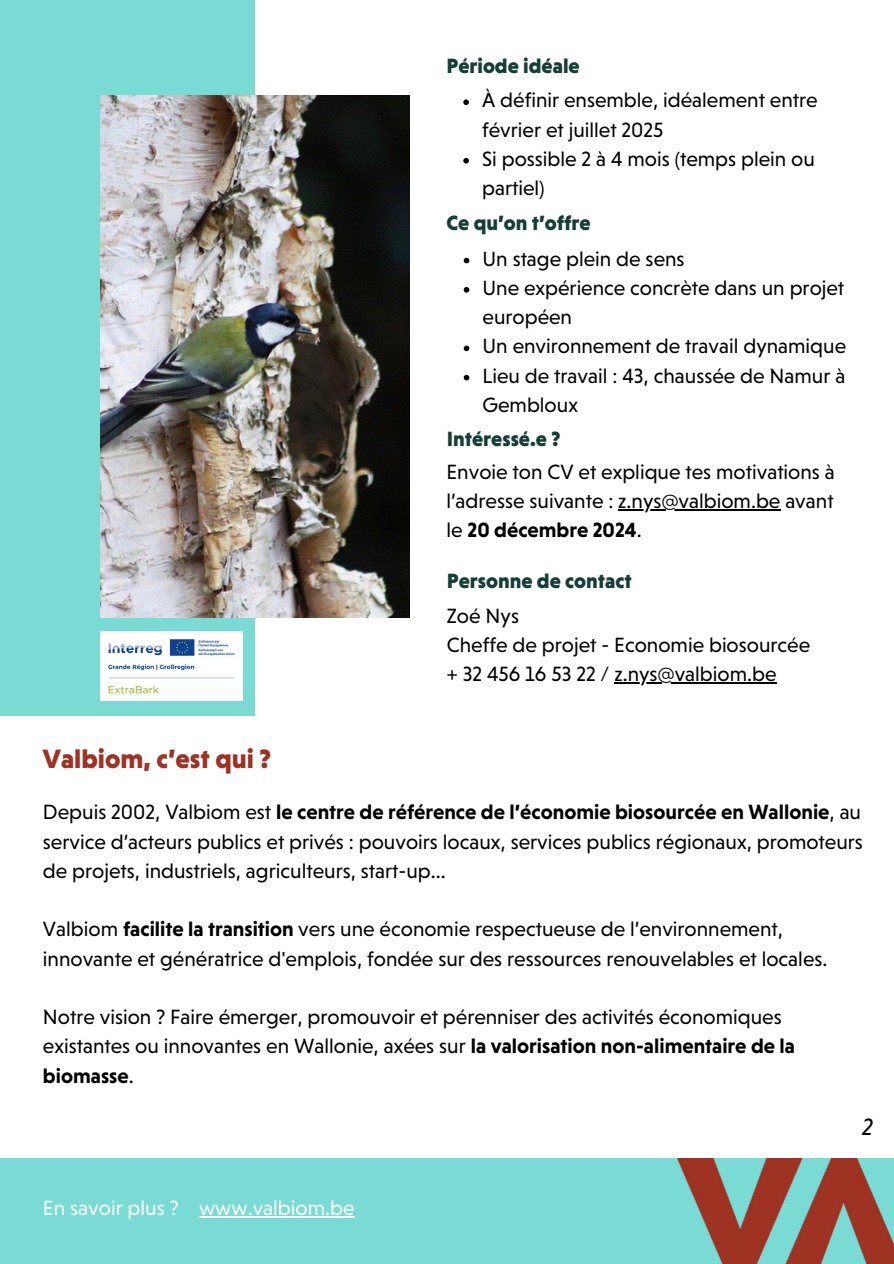
<style>
.page{position:relative;width:894px;height:1264px;background:#fff}
.page>*{position:absolute;margin:0;border:0;box-sizing:border-box;transform-origin:0 0}
.t1{font:900 27px "Niveau Grotesk";color:#9e3223}
.t2{font:italic 24px "Niveau Grotesk";color:#000}
.t3{font:21px/29.2px "Niveau Grotesk";color:#000}
.t4{font:900 21px "Niveau Grotesk";color:#153e35}
.t5{font:21px "Niveau Grotesk";color:#fff}
.t6{font:700 21px "Niveau Grotesk";color:#000}
.s1{font-weight:400}
.s2{font-weight:700}
</style>
<div class="page">
<div style="left:0;top:0;width:255px;height:715px;background:#79dbd4"></div>
<img style="left:100px;top:95px;width:309px;height:522px">
<div style="left:0;top:1158px;width:893px;height:105px;background:#79dbd4"></div>
<img style="left:677px;top:1158px;width:216px;height:105px">
<img style="left:100px;top:631px;width:142px;height:69px">
<hr style="left:199px;top:1215px;width:155px;height:2px;background:#fff">
<svg style="left:463px;top:99px;width:6px;height:6px"></svg>
<svg style="left:463px;top:158px;width:6px;height:5px"></svg>
<svg style="left:463px;top:258px;width:6px;height:5px"></svg>
<svg style="left:463px;top:287px;width:6px;height:5px"></svg>
<svg style="left:463px;top:345px;width:6px;height:6px"></svg>
<svg style="left:463px;top:375px;width:6px;height:5px"></svg>
<hr style="left:618px;top:509px;width:162px;height:1px;background:#000">
<hr style="left:614px;top:682px;width:162px;height:1px;background:#000">
<h2 class="t4" style="left:446px;top:53px;width:135px">Période idéale</h2>
<p class="t3" style="left:482px;top:85px;width:337px">À définir ensemble, idéalement entre février et juillet 2025</p>
<p class="t3" style="left:482px;top:144px;width:334px">Si possible 2 à 4 mois (temps plein ou partiel)</p>
<h2 class="t4" style="left:446px;top:211px;width:146px">Ce qu’on t’offre</h2>
<p class="t3" style="left:482px;top:244px;width:203px">Un stage plein de sens</p>
<p class="t3" style="left:482px;top:273px;width:363px">Une expérience concrète dans un projet européen</p>
<p class="t3" style="left:482px;top:331px;width:365px">Un environnement de travail dynamique</p>
<p class="t3" style="left:482px;top:361px;width:364px">Lieu de travail : 43, chaussée de Namur à<br>Gembloux</p>
<h2 class="t4" style="left:446px;top:426px;width:115px">Intéressé.e ?</h2>
<p class="t3" style="left:446px;top:457px;width:390px">Envoie ton CV et explique tes motivations à l’adresse suivante : z.nys@valbiom.be avant</p>
<h2 class="t6" style="left:446px;top:517px;width:197px"><span class="s1">le</span> 20 décembre 2024<span class="s1">.</span></h2>
<p class="t4" style="left:446px;top:568px;width:186px">Personne de contact</p>
<p class="t3" style="left:446px;top:601px;width:74px">Zoé Nys</p>
<p class="t3" style="left:446px;top:630px;width:365px">Cheffe de projet - Economie biosourcée</p>
<p class="t3" style="left:446px;top:659px;width:331px">+ 32 456 16 53 22 / z.nys@valbiom.be</p>
<p class="t1" style="left:43px;top:742px;width:230px">Valbiom, c’est qui ?</p>
<p class="t3" style="left:43px;top:797px;width:821px;text-align:justify">Depuis 2002, Valbiom est <span class="s2">le centre de référence de l’économie biosourcée en Wallonie</span>, au service d’acteurs publics et privés : pouvoirs locaux, services publics régionaux, promoteurs de projets, industriels, agriculteurs, start-up...</p>
<p class="t3" style="left:43px;top:914px;width:785px">Valbiom <span class="s2">facilite la transition</span> vers une économie respectueuse de l’environnement, innovante et génératrice d'emplois, fondée sur des ressources renouvelables et locales.</p>
<p class="t3" style="left:43px;top:1002px;width:753px">Notre vision ? Faire émerger, promouvoir et pérenniser des activités économiques existantes ou innovantes en Wallonie, axées sur <span class="s2">la valorisation non-alimentaire de la biomasse</span>.</p>
<p class="t2" style="left:862px;top:1112px;width:12px">2</p>
<p class="t5" style="left:43px;top:1195px;width:137px">En savoir plus ?</p>
<p class="t5" style="left:199px;top:1195px;width:157px">www.valbiom.be</p>
</div>
